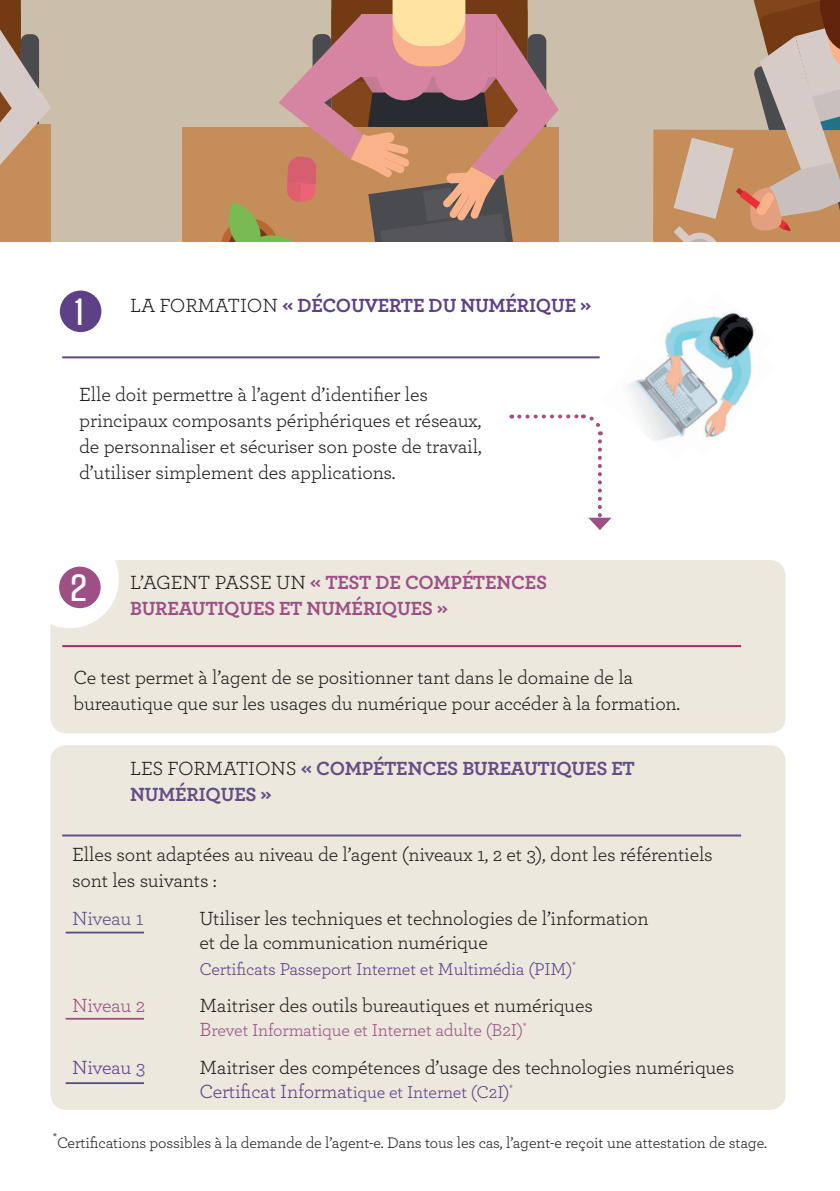
<style>
.page{position:relative;width:840px;height:1191px;background:#fff}
.page>*{position:absolute;margin:0;border:0;box-sizing:border-box;transform-origin:0 0}
.t1{font:20px/26px "Archer";letter-spacing:-.01em;color:#231f20}
.t2{font:700 20px/26px "Archer";letter-spacing:-.01em;color:#9e5085}
.t3{font:700 20px/26px "Archer";letter-spacing:-.01em;color:#634e86}
.t4{font:700 20px "Archer";letter-spacing:-.01em;color:#5c4187}
.t5{font:20px "Archer";color:#9e5085}
.t6{font:20px "Archer";color:#5c4187}
.t7{font:20px "Archer";color:#634e86}
.t8{font:18px "Archer";letter-spacing:-.01em;color:#5c4187}
.t9{font:18px "Archer";letter-spacing:-.01em;color:#9e5085}
.t10{font:16px "Archer";letter-spacing:-.01em;color:#231f20}
.s1{font-family:"Block Gothic Med Cond";font-weight:400;font-size:39.6px;color:#fff}
.s2{font-weight:400;color:#231f20}
.s3{color:#231f20}
.s4{font-size:20px}
</style>
<div class="page">
<div style="left:48px;top:280px;width:426px;height:231px;border:2px solid #fff;border-radius:17px"></div>
<div style="left:49px;top:559px;width:737px;height:175px;background:#ece8dd;border-radius:17px"></div>
<div style="left:48px;top:558px;width:739px;height:177px;border:2px solid #fff;border-radius:17px"></div>
<div style="left:49px;top:744px;width:737px;height:366px;background:#ece8dd;border-radius:17px"></div>
<div style="left:48px;top:743px;width:739px;height:368px;border:2px solid #fff;border-radius:17px"></div>
<img style="left:601px;top:374px;width:86px;height:67px">
<img style="left:650px;top:318px;width:102px;height:93px">
<img style="left:652px;top:351px;width:87px;height:75px">
<img style="left:701px;top:312px;width:53px;height:42px">
<img style="left:687px;top:414px;width:40px;height:24px">
<hr style="left:66px;top:931px;width:78px;height:2px;background:#5c487e">
<hr style="left:66px;top:1082px;width:78px;height:2px;background:#5c487e">
<hr style="left:66px;top:1018px;width:78px;height:1px;background:#9e5085">
<div style="left:0;top:0;width:839px;height:242px;background:#cbbfab"></div>
<svg style="left:653px;top:0;width:186px;height:242px"></svg>
<div style="left:182px;top:127px;width:376px;height:115px;background:#c58d59"></div>
<svg style="left:221px;top:0;width:337px;height:242px"></svg>
<div style="left:0;top:124px;width:51px;height:118px;background:#c58d59"></div>
<svg style="left:0;top:0;width:51px;height:165px"></svg>
<svg style="left:519px;top:413px;width:85px;height:22px"></svg>
<svg style="left:588px;top:441px;width:23px;height:89px"></svg>
<div style="left:21px;top:254px;width:98px;height:98px;background:#fff;border-radius:50%"></div>
<div style="left:60px;top:290px;width:41px;height:42px;background:#5c4187;border-radius:50%"></div>
<hr style="left:62px;top:356px;width:537px;height:2px;background:#5c487e">
<hr style="left:62px;top:834px;width:678px;height:2px;background:#634e86">
<div style="left:21px;top:530px;width:98px;height:98px;background:#fff;border-radius:50%"></div>
<div style="left:59px;top:566px;width:42px;height:42px;background:#9e5085;border-radius:50%"></div>
<hr style="left:62px;top:645px;width:678px;height:2px;background:#a72866">
<p class="t4" style="left:71px;top:293px;width:521px"><span class="s1">1</span> <span class="s2">La formation</span> « DÉCOUVERTE DU NUMÉRIQUE »</p>
<p class="t1" style="left:79px;top:381px;width:403px">Elle doit permettre à l’agent d’identifier les principaux composants périphériques et réseaux, de personnaliser et sécuriser son poste de travail, d’utiliser simplement des applications.</p>
<p class="t2" style="left:130px;top:568px;width:418px;text-indent:-59px"><span class="s1">2</span> <span class="s2">L’agent passe un</span> « TEST DE COMPÉTENCES<br>BUREAUTIQUES ET NUMÉRIQUES »</p>
<p class="t1" style="left:73px;top:663px;width:608px">Ce test permet à l’agent de se positionner tant dans le domaine de la bureautique que sur les usages du numérique pour accéder à la formation.</p>
<p class="t3" style="left:130px;top:754px;width:506px"><span class="s2">Les format ion s</span> « COMPÉTENCES BUREAUTIQUES ET<br>NUMÉRIQUES »</p>
<p class="t1" style="left:72px;top:841px;width:641px">Elles sont adaptées au niveau de l’agent (niveaux 1, 2 et 3), dont les référentiels sont les suivants :</p>
<p class="t7" style="left:72px;top:905px;width:73px">Niveau 1</p>
<p class="t1" style="left:199px;top:905px;width:450px;line-height:24px">Utiliser les techniques et technologies de l’information et de la communication numérique</p>
<p class="t8" style="left:199px;top:957px;width:378px">Certificats Passeport Internet et Multimédia (PIM)<sup>*</sup></p>
<p class="t5" style="left:72px;top:993px;width:98px">Niveau 2 <span class="s3">M</span></p>
<p class="t1" style="left:217px;top:992px;width:377px">aitriser des outils bureautiques et numériques</p>
<p class="t9" style="left:199px;top:1019px;width:328px"><span class="s4">B</span>revet Informatique et Internet adulte (B2I)<sup>*</sup></p>
<p class="t6" style="left:72px;top:1054px;width:98px">Niveau 3 <span class="s3">M</span></p>
<p class="t1" style="left:217px;top:1053px;width:518px">aitriser des compétences d’usage des technologies numériques</p>
<p class="t8" style="left:199px;top:1080px;width:315px"><span class="s4">Certificat Informat</span>ique et Internet (C2I)<sup>*</sup></p>
<p class="t10" style="left:53px;top:1132px;width:715px"><sup>*</sup>Certifications possibles à la demande de l’agent-e. Dans tous les cas, l’agent-e reçoit une attestation de stage.</p>
</div>
